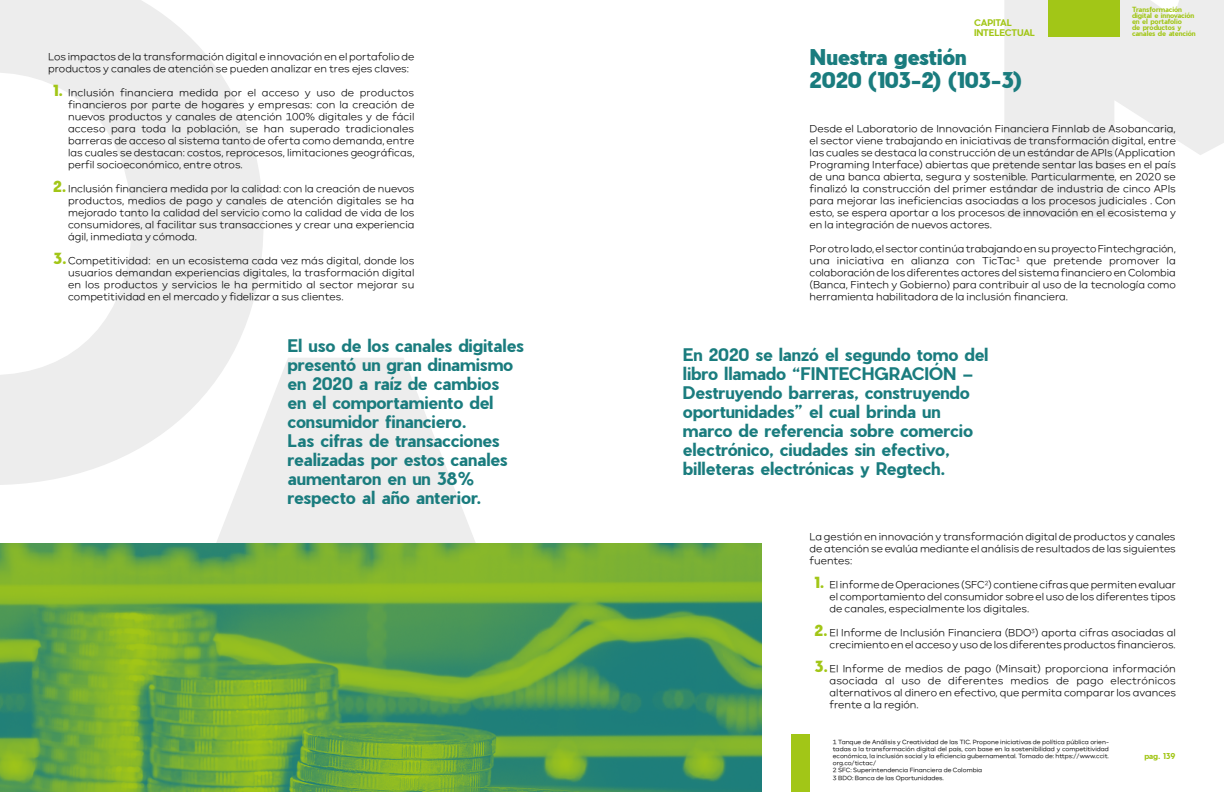
<style>
.page{position:relative;width:1224px;height:792px;background:#fff}
.page>*{position:absolute;margin:0;border:0;box-sizing:border-box;transform-origin:0 0}
.t1{font:900 21.3px/22.8px "Pier Sans";letter-spacing:-.005em;color:#1a7c7e}
.t2{font:700 17px/19px "Pier Sans";color:#1a7c7e}
.t3{font:300 10px/12px "Carmen Sans";color:#000;text-align:justify}
.t4{font:700 9px/10.8px "Pier Sans";letter-spacing:-.01em;color:#a2c617}
.t5{font:700 8px "Pier Sans";letter-spacing:-.015em;color:#a2c617}
.t6{font:700 7px/6px "Pier Sans";color:#a2c617}
.t7{font:6px/7.2px "Carmen Sans";color:#000}
.s1{font-family:"Pier Sans";font-weight:900;font-size:15px;color:#a2c617}
</style>
<div class="page">
<svg style="left:0;top:0;width:263px;height:485px;fill:#ededed"></svg>
<svg style="left:88px;top:358px;width:516px;height:186px"></svg>
<svg style="left:1004px;top:0;width:220px;height:218px;fill:#ededed"></svg>
<div style="left:1048px;top:0;width:72px;height:36px;background:#a2c617"></div>
<img style="left:0;top:544px;width:762px;height:248px">
<div style="left:791px;top:734px;width:19px;height:58px;background:#a2c617"></div>
<p class="t3" style="left:48px;top:51px;width:368px">Los impactos de la transformación digital e innovación en el portafolio de productos y canales de atención se pueden analizar en tres ejes claves:</p>
<p class="t3" style="left:68px;top:87px;width:348px;text-indent:-15px"><span class="s1">1.</span> Inclusión financiera medida por el acceso y uso de productos financieros por parte de hogares y empresas: con la creación de nuevos productos y canales de atención 100% digitales y de fácil acceso para toda la población, se han superado tradicionales barreras de acceso al sistema tanto de oferta como demanda, entre las cuales se destacan: costos, reprocesos, limitaciones geográficas, perfil socioeconómico, entre otros.</p>
<p class="t3" style="left:68px;top:183px;width:348px;text-indent:-15px"><span class="s1">2.</span> Inclusión financiera medida por la calidad: con la creación de nuevos productos, medios de pago y canales de atención digitales se ha mejorado tanto la calidad del servicio como la calidad de vida de los consumidores, al facilitar sus transacciones y crear una experiencia ágil, inmediata y cómoda.</p>
<p class="t3" style="left:68px;top:255px;width:348px;text-indent:-15px"><span class="s1">3.</span>Competitividad: en un ecosistema cada vez más digital, donde los usuarios demandan experiencias digitales, la trasformación digital en los productos y servicios le ha permitido al sector mejorar su competitividad en el mercado y fidelizar a sus clientes.</p>
<h2 class="t2" style="left:288px;top:336px;width:238px">El uso de los canales digitales presentó un gran dinamismo en 2020 a raíz de cambios<br>en el comportamiento del consumidor financiero.<br>Las cifras de transacciones realizadas por estos canales aumentaron en un 38% respecto al año anterior.</h2>
<p class="t4" style="left:974px;top:17px;width:63px">CAPITAL<br>INTELECTUAL</p>
<p class="t6" style="left:1132px;top:6px;width:65px">Transformación digital e innovación en el portafolio<br>de productos y canales de atención</p>
<h1 class="t1" style="left:810px;top:46px;width:214px">Nuestra gestión<br>2020 (103-2) (103-3)</h1>
<p class="t3" style="left:810px;top:123px;width:368px">Desde el Laboratorio de Innovación Financiera Finnlab de Asobancaria, el sector viene trabajando en iniciativas de transformación digital, entre las cuales se destaca la construcción de un estándar de APIs (Application Programing Interface) abiertas que pretende sentar las bases en el país de una banca abierta, segura y sostenible. Particularmente, en 2020 se finalizó la construcción del primer estándar de industria de cinco APIs para mejorar las ineficiencias asociadas a los procesos judiciales . Con esto, se espera aportar a los procesos de innovación en el ecosistema y en la integración de nuevos actores.</p>
<p class="t3" style="left:810px;top:243px;width:368px">Por otro lado, el sector continúa trabajando en su proyecto Fintechgración, una iniciativa en alianza con TicTac<sup>1</sup> que pretende promover la colaboración de los diferentes actores del sistema financiero en Colombia (Banca, Fintech y Gobierno) para contribuir al uso de la tecnología como herramienta habilitadora de la inclusión financiera.</p>
<p class="t2" style="left:683px;top:345px;width:307px">En 2020 se lanzó el segundo tomo del libro llamado “FINTECHGRACIÓN – Destruyendo barreras, construyendo oportunidades” el cual brinda un marco de referencia sobre comercio electrónico, ciudades sin efectivo, billeteras electrónicas y Regtech.</p>
<p class="t3" style="left:810px;top:531px;width:368px">La gestión en innovación y transformación digital de productos y canales de atención se evalúa mediante el análisis de resultados de las siguientes fuentes:</p>
<p class="t3" style="left:830px;top:579px;width:348px;text-indent:-15px"><span class="s1">1.</span> El informe de Operaciones (SFC<sup>2</sup>) contiene cifras que permiten evaluar el comportamiento del consumidor sobre el uso de los diferentes tipos de canales, especialmente los digitales.</p>
<p class="t3" style="left:815px;top:627px;width:363px;text-align:right"><span class="s1">2.</span> El Informe de Inclusión Financiera (BDO<sup>3</sup>) aporta cifras asociadas al crecimiento en el acceso y uso de los diferentes productos financieros.</p>
<p class="t3" style="left:830px;top:663px;width:348px;text-indent:-15px"><span class="s1">3.</span>El Informe de medios de pago (Minsait) proporciona información asociada al uso de diferentes medios de pago electrónicos alternativos al dinero en efectivo, que permita comparar los avances frente a la región.</p>
<p class="t7" style="left:833px;top:738px;width:278px">1 Tanque de Análisis y Creatividad de las TIC. Propone iniciativas de política pública orien&shy;tadas a la transformación digital del país, con base en la sostenibilidad y competitividad económica, la inclusión social y la eficiencia gubernamental. Tomado de: https://www.ccit. org.co/tictac/<br>2 SFC: Superintendencia Financiera de Colombia<br>3 BDO: Banca de las Oportunidades.</p>
<p class="t5" style="left:1144px;top:750px;width:32px">pag. 139</p>
</div>
